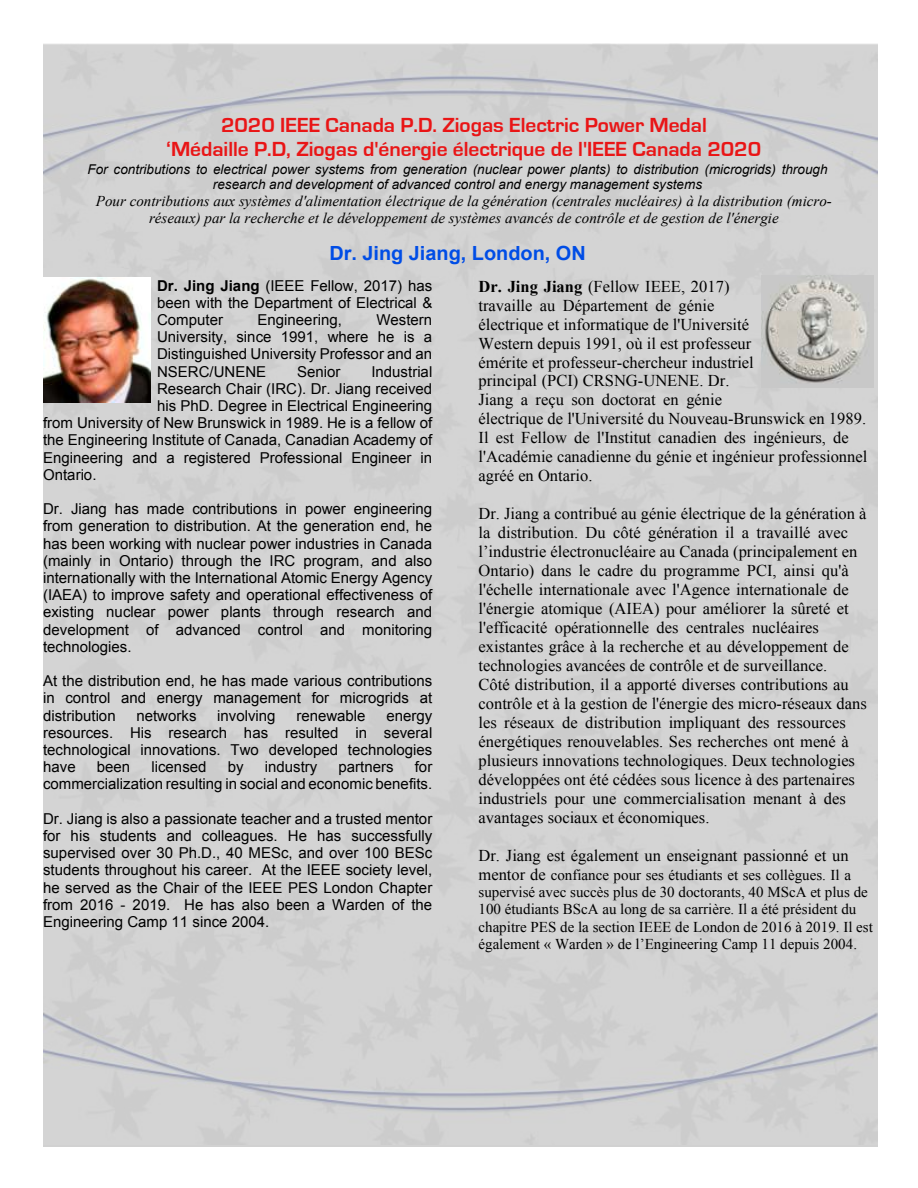
<style>
.page{position:relative;width:918px;height:1188px;background:#fff}
.page>*{position:absolute;margin:0;border:0;box-sizing:border-box;transform-origin:0 0}
.t1{font:700 21px/23.9px "Eurostile";color:#e91516;text-align:center}
.t2{font:700 19.5px "Arial";color:#004de6}
.t3{font:16.5px/18.9px "Times New Roman";color:#000}
.t4{font:15px/17.2px "Arial";color:#000;text-align:justify}
.t5{font:15px/17.4px "Times New Roman";color:#000}
.t6{font:italic 15px/17.2px "Times New Roman";color:#000;text-align:center}
.t7{font:italic 13.5px/15.5px "Arial";color:#000;text-align:center}
.s1{font-weight:700}
.s2{font-size:16.5px}
</style>
<div class="page">
<div style="left:43px;top:43px;width:835px;height:1102px;background:#d4d4d4"></div>
<img style="left:43px;top:277px;width:107px;height:125px">
<img style="left:761px;top:275px;width:113px;height:113px">
<h1 class="t1" style="left:167px;top:115px;width:596px">2020 IEEE Canada P.D. Ziogas Electric Power Medal<br>‘Médaille P.D, Ziogas d'énergie électrique de l'IEEE Canada 2020</h1>
<p class="t7" style="left:88px;top:162px;width:742px">For contributions to electrical power systems from generation (nuclear power plants) to distribution (microgrids) through research and development of advanced control and energy management systems</p>
<p class="t6" style="left:96px;top:194px;width:737px">Pour contributions aux systèmes d'alimentation électrique de la génération (centrales nucléaires) à la distribution (micro&shy;réseaux) par la recherche et le développement de systèmes avancés de contrôle et de gestion de l'énergie</p>
<h2 class="t2" style="left:329px;top:246px;width:258px">Dr. Jing Jiang, London, ON</h2>
<p class="t4" style="left:157px;top:278px;width:277px"><span class="s1">Dr. Jing Jiang</span> (IEEE Fellow, 2017) has been with the Department of Electrical &amp; Computer</p>
<p class="t3" style="left:479px;top:278px;width:390px"><span class="s1">Dr. Jing Jiang</span> (Fellow IEEE, 2017)<br>travaille au Département de génie<br>électrique et informatique de l'Université<br>Western depuis 1991, où il est professeur<br>émérite et professeur-chercheur industriel<br>principal (PCI) CRSNG-UNENE. Dr.<br>Jiang a reçu son doctorat en génie<br>électrique de l'Université du Nouveau-Brunswick en 1989.<br>Il est Fellow de l'Institut canadien des ingénieurs, de l'Académie canadienne du génie et ingénieur professionnel agréé en Ontario.</p>
<p class="t3" style="left:479px;top:506px;width:390px">Dr. Jiang a contribué au génie électrique de la génération à la distribution. Du côté génération il a travaillé avec l’industrie électronucléaire au Canada (principalement en Ontario) dans le cadre du programme PCI, ainsi qu'à l'échelle internationale avec l'Agence internationale de l'énergie atomique (AIEA) pour améliorer la sûreté et l'efficacité opérationnelle des centrales nucléaires existantes grâce à la recherche et au développement de technologies avancées de contrôle et de surveillance.<br>Côté distribution, il a apporté diverses contributions au contrôle et à la gestion de l'énergie des micro-réseaux dans les réseaux de distribution impliquant des ressources énergétiques renouvelables. Ses recherches ont mené à plusieurs innovations technologiques. Deux technologies développées ont été cédées sous licence à des partenaires industriels pour une commercialisation menant à des avantages sociaux et économiques.</p>
<p class="t3" style="left:479px;top:847px;width:372px">Dr. Jiang est également un enseignant passionné et un</p>
<p class="t5" style="left:479px;top:867px;width:396px"><span class="s2">mentor de</span> confiance pour ses étudiants et ses collègues. Il a supervisé avec succès plus de 30 doctorants, 40 MScA et plus de 100 étudiants BScA au long de sa carrière. Il a été président du chapitre PES de la section IEEE de London de 2016 à 2019. Il est également « Warden » de l’Engineering Camp 11 depuis 2004.</p>
<p class="t4" style="left:157px;top:312px;width:277px;text-indent:219px">Western University, since 1991, where he is a Distinguished University Professor and an NSERC/UNENE</p>
<p class="t4" style="left:258px;top:312px;width:86px">Engineering,</p>
<p class="t4" style="left:297px;top:364px;width:45px">Senior</p>
<p class="t4" style="left:371px;top:364px;width:62px">Industrial</p>
<p class="t4" style="left:157px;top:381px;width:277px">Research Chair (IRC). Dr. Jiang received</p>
<p class="t4" style="left:157px;top:398px;width:277px">his PhD. Degree in Electrical Engineering</p>
<p class="t4" style="left:43px;top:416px;width:391px">from University of New Brunswick in 1989. He is a fellow of</p>
<p class="t4" style="left:43px;top:433px;width:391px">the Engineering Institute of Canada, Canadian Academy of</p>
<p class="t4" style="left:43px;top:450px;width:391px">Engineering and a registered Professional Engineer in</p>
<p class="t4" style="left:43px;top:467px;width:55px">Ontario.</p>
<p class="t4" style="left:43px;top:502px;width:391px">Dr. Jiang has made contributions in power engineering from generation to distribution. At the generation end, he has been working with nuclear power industries in Canada (mainly in Ontario) through the IRC program, and also internationally with the International Atomic Energy Agency (IAEA) to improve safety and operational effectiveness of existing nuclear power plants through research and development of advanced control and monitoring technologies.</p>
<p class="t4" style="left:43px;top:674px;width:391px">At the distribution end, he has made various contributions in control and energy management for microgrids at distribution</p>
<p class="t4" style="left:136px;top:708px;width:62px">networks</p>
<p class="t4" style="left:217px;top:708px;width:60px">involving</p>
<p class="t4" style="left:296px;top:708px;width:71px">renewable</p>
<p class="t4" style="left:43px;top:708px;width:391px;text-indent:343px">energy resources. His research has resulted in several technological innovations. Two developed technologies have</p>
<p class="t4" style="left:43px;top:760px;width:391px;text-align:right">for<br>commercialization resulting in social and economic benefits.</p>
<p class="t4" style="left:43px;top:811px;width:391px">Dr. Jiang is also a passionate teacher and a trusted mentor for his students and colleagues. He has successfully supervised over 30 Ph.D., 40 MESc, and over 100 BESc students throughout his career. At the IEEE society level, he served as the Chair of the IEEE PES London Chapter from 2016 - 2019. He has also been a Warden of the Engineering Camp 11 since 2004.</p>
<p class="t4" style="left:97px;top:760px;width:35px">been</p>
<p class="t4" style="left:151px;top:760px;width:57px">licensed</p>
<p class="t4" style="left:228px;top:760px;width:17px">by</p>
<p class="t4" style="left:265px;top:760px;width:54px">industry</p>
<p class="t4" style="left:339px;top:760px;width:57px">partners</p>
</div>
